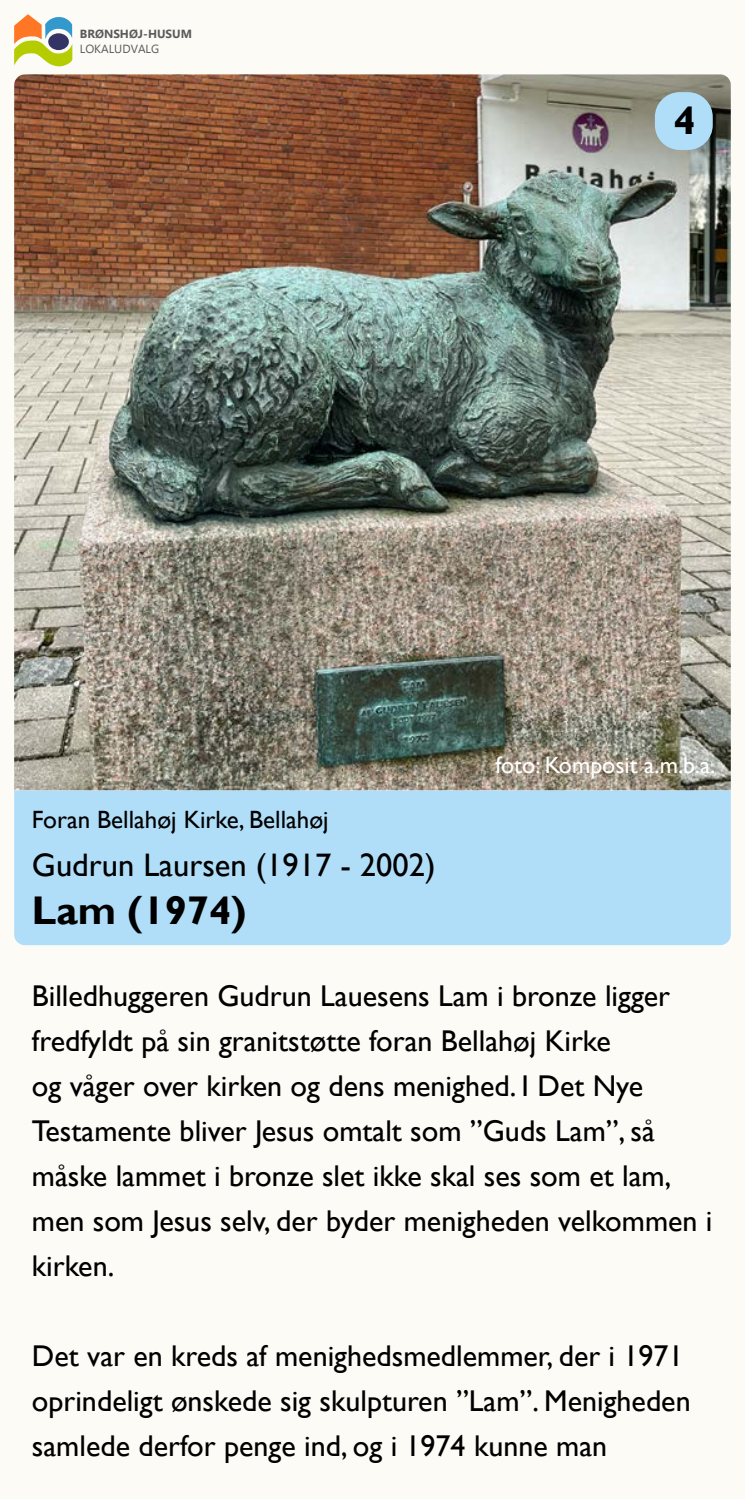
<style>
.page{position:relative;width:745px;height:1499px;background:#fff}
.page>*{position:absolute;margin:0;border:0;box-sizing:border-box;transform-origin:0 0}
.t1{font:700 40px "Gill Sans";color:#000}
.t2{font:32.5px "Gill Sans";color:#000}
.t3{font:30px/45px "Gill Sans";color:#000}
.t4{font:25px "Gill Sans";color:#000}
.t5{font:23.75px "Gill Sans";color:#fff}
.t6{font:700 11.75px "Myanmar Text";color:#5a5a5a}
.t7{font:11.75px "Myanmar Text";color:#5a5a5a}
</style>
<div class="page">
<div style="left:0;top:0;width:744px;height:1499px;background:#fcfbf6"></div>
<svg style="left:14px;top:14px;width:58px;height:53px"></svg>
<div style="left:14px;top:790px;width:716px;height:155px;background:#b0def9"></div>
<img style="left:14px;top:74px;width:716px;height:716px">
<div style="left:654px;top:92px;width:58px;height:58px;background:#b0def9;border-radius:25px"></div>
<p class="t6" style="left:80px;top:27px;width:114px">BRØNSHØJ-HUSUM</p>
<p class="t7" style="left:80px;top:42px;width:81px">LOKALUDVALG</p>
<h1 class="t1" style="left:673px;top:97px;width:24px">4</h1>
<p class="t4" style="left:32px;top:805px;width:298px">Foran Bellahøj Kirke, Bellahøj</p>
<p class="t2" style="left:32px;top:846px;width:405px">Gudrun Laursen (1917 - 2002)</p>
<h1 class="t1" style="left:32px;top:886px;width:216px">Lam (1974)</h1>
<p class="t5" style="left:495px;top:751px;width:221px">foto: Komposit a.m.b.a.</p>
<p class="t3" style="left:32px;top:974px;width:681px">Billedhuggeren Gudrun Lauesens Lam i bronze ligger fredfyldt på sin granitstøtte foran Bellahøj Kirke<br>og våger over kirken og dens menighed. I Det Nye Testamente bliver Jesus omtalt som ”Guds Lam”, så måske lammet i bronze slet ikke skal ses som et lam, men som Jesus selv, der byder menigheden velkommen i kirken.</p>
<p class="t3" style="left:32px;top:1334px;width:659px">Det var en kreds af menighedsmedlemmer, der i 1971 oprindeligt ønskede sig skulpturen ”Lam”. Menigheden samlede derfor penge ind, og i 1974 kunne man</p>
</div>
